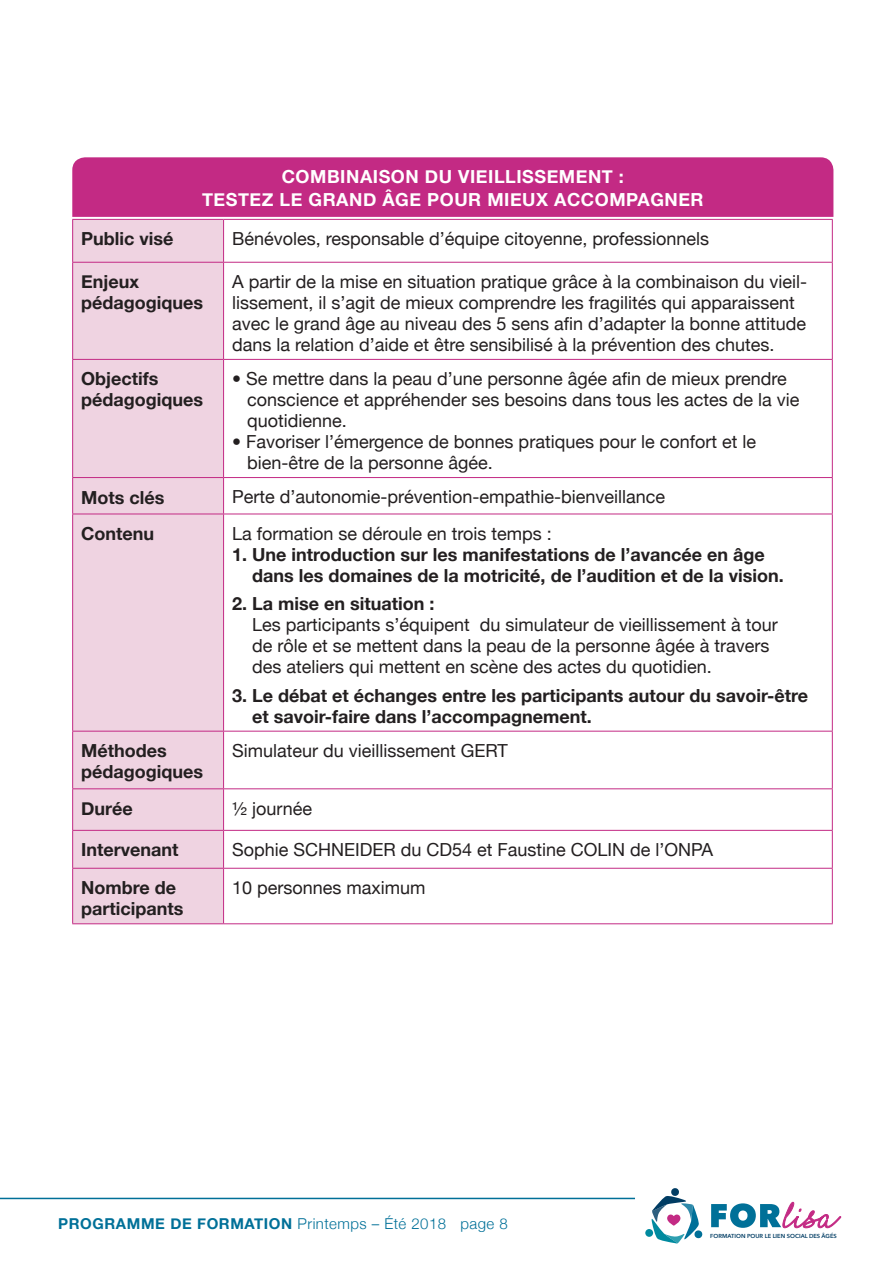
<style>
.page{position:relative;width:893px;height:1263px;background:#fff}
.page>*{position:absolute;margin:0;border:0;box-sizing:border-box;transform-origin:0 0}
.t1{font:18px/21px "Helvetica Neue";color:#231f20}
.t2{font:700 18px/21px "Helvetica Neue";color:#231f20}
.t3{font:700 18px/22.5px "Helvetica Neue";letter-spacing:.03em;color:#fff;text-align:center}
.t4{font:300 15px "Helvetica Neue";letter-spacing:.03em;color:#007098}
.t5{font:600 5.85px "Avenir Next";color:#003c63}
.s1{font-weight:700}
</style>
<div class="page">
<svg style="left:711px;top:1202px;width:130px;height:26px"></svg>
<div style="left:645px;top:1229px;width:8px;height:8px;background:#008a9f;border-radius:50%"></div>
<svg style="left:651px;top:1188px;width:52px;height:55px"></svg>
<hr style="left:0;top:1198px;width:635px;height:1px;background:#007098">
<div style="left:72px;top:157px;width:761px;height:60px;background:#c32a84"></div>
<div style="left:73px;top:220px;width:150px;height:703px;background:#efd3e1"></div>
<hr style="left:72px;top:219px;width:152px;height:1px;background:#c32a84">
<hr style="left:224px;top:219px;width:609px;height:1px;background:#c32a84">
<hr style="left:72px;top:220px;width:1px;height:42px;background:#c32a84">
<hr style="left:223px;top:220px;width:1px;height:42px;background:#c32a84">
<hr style="left:832px;top:220px;width:1px;height:42px;background:#c32a84">
<hr style="left:72px;top:262px;width:152px;height:1px;background:#c32a84">
<hr style="left:72px;top:263px;width:1px;height:96px;background:#c32a84">
<hr style="left:224px;top:262px;width:609px;height:1px;background:#c32a84">
<hr style="left:223px;top:263px;width:1px;height:96px;background:#c32a84">
<hr style="left:832px;top:263px;width:1px;height:96px;background:#c32a84">
<hr style="left:72px;top:359px;width:152px;height:1px;background:#c32a84">
<hr style="left:72px;top:360px;width:1px;height:117px;background:#c32a84">
<hr style="left:224px;top:359px;width:609px;height:1px;background:#c32a84">
<hr style="left:223px;top:360px;width:1px;height:117px;background:#c32a84">
<hr style="left:832px;top:360px;width:1px;height:117px;background:#c32a84">
<hr style="left:72px;top:477px;width:152px;height:1px;background:#c32a84">
<hr style="left:72px;top:478px;width:1px;height:36px;background:#c32a84">
<hr style="left:224px;top:477px;width:609px;height:1px;background:#c32a84">
<hr style="left:223px;top:478px;width:1px;height:36px;background:#c32a84">
<hr style="left:832px;top:478px;width:1px;height:36px;background:#c32a84">
<hr style="left:72px;top:514px;width:152px;height:1px;background:#c32a84">
<hr style="left:72px;top:514px;width:1px;height:217px;background:#c32a84">
<hr style="left:224px;top:514px;width:609px;height:1px;background:#c32a84">
<hr style="left:223px;top:514px;width:1px;height:217px;background:#c32a84">
<hr style="left:832px;top:514px;width:1px;height:217px;background:#c32a84">
<hr style="left:72px;top:731px;width:152px;height:1px;background:#c32a84">
<hr style="left:72px;top:731px;width:1px;height:57px;background:#c32a84">
<hr style="left:224px;top:731px;width:609px;height:1px;background:#c32a84">
<hr style="left:223px;top:731px;width:1px;height:57px;background:#c32a84">
<hr style="left:832px;top:731px;width:1px;height:57px;background:#c32a84">
<hr style="left:72px;top:788px;width:152px;height:1px;background:#c32a84">
<hr style="left:72px;top:789px;width:1px;height:41px;background:#c32a84">
<hr style="left:224px;top:788px;width:609px;height:1px;background:#c32a84">
<hr style="left:223px;top:789px;width:1px;height:41px;background:#c32a84">
<hr style="left:832px;top:789px;width:1px;height:41px;background:#c32a84">
<hr style="left:72px;top:830px;width:152px;height:1px;background:#c32a84">
<hr style="left:72px;top:831px;width:1px;height:37px;background:#c32a84">
<hr style="left:224px;top:830px;width:609px;height:1px;background:#c32a84">
<hr style="left:223px;top:831px;width:1px;height:37px;background:#c32a84">
<hr style="left:832px;top:831px;width:1px;height:37px;background:#c32a84">
<hr style="left:72px;top:868px;width:152px;height:1px;background:#c32a84">
<hr style="left:72px;top:869px;width:1px;height:54px;background:#c32a84">
<hr style="left:224px;top:868px;width:609px;height:1px;background:#c32a84">
<hr style="left:223px;top:869px;width:1px;height:54px;background:#c32a84">
<hr style="left:832px;top:869px;width:1px;height:54px;background:#c32a84">
<hr style="left:72px;top:923px;width:152px;height:1px;background:#c32a84">
<hr style="left:224px;top:923px;width:609px;height:1px;background:#c32a84">
<p class="t3" style="left:202px;top:165px;width:503px">COMBINAISON DU VIEILLISSEMENT :<br>TESTEZ LE GRAND ÂGE POUR MIEUX ACCOMPAGNER</p>
<p class="t2" style="left:81px;top:228px;width:94px">Public visé</p>
<p class="t1" style="left:232px;top:228px;width:479px">Bénévoles, responsable d’équipe citoyenne, professionnels</p>
<p class="t2" style="left:81px;top:271px;width:123px">Enjeux pédagogiques</p>
<p class="t1" style="left:232px;top:271px;width:577px">A partir de la mise en situation pratique grâce à la combinaison du vieil&shy;lissement, il s’agit de mieux comprendre les fragilités qui apparaissent avec le grand âge au niveau des 5 sens afin d’adapter la bonne attitude dans la relation d’aide et être sensibilisé à la prévention des chutes.</p>
<p class="t2" style="left:81px;top:368px;width:123px">Objectifs pédagogiques</p>
<p class="t1" style="left:247px;top:368px;width:554px;text-indent:-15px">• Se mettre dans la peau d’une personne âgée afin de mieux prendre conscience et appréhender ses besoins dans tous les actes de la vie quotidienne.</p>
<p class="t1" style="left:247px;top:431px;width:510px;text-indent:-15px">• Favoriser l’émergence de bonnes pratiques pour le confort et le bien-être de la personne âgée.</p>
<p class="t2" style="left:81px;top:486px;width:85px">Mots clés</p>
<p class="t1" style="left:232px;top:486px;width:435px">Perte d’autonomie-prévention-empathie-bienveillance</p>
<p class="t2" style="left:81px;top:523px;width:75px">Contenu</p>
<p class="t1" style="left:232px;top:522px;width:321px">La formation se déroule en trois temps :</p>
<p class="t2" style="left:252px;top:543px;width:533px;text-indent:-20px">1. Une introduction sur les manifestations de l’avancée en âge dans les domaines de la motricité, de l’audition et de la vision.</p>
<p class="t2" style="left:232px;top:593px;width:204px">2. La mise en situation :</p>
<p class="t1" style="left:252px;top:614px;width:527px">Les participants s’équipent du simulateur de vieillissement à tour de rôle et se mettent dans la peau de la personne âgée à travers des ateliers qui mettent en scène des actes du quotidien.</p>
<p class="t2" style="left:252px;top:684px;width:558px;text-indent:-20px">3. Le débat et échanges entre les participants autour du savoir-être et savoir-faire dans l’accompagnement.</p>
<p class="t2" style="left:81px;top:740px;width:123px">Méthodes pédagogiques</p>
<p class="t1" style="left:232px;top:740px;width:277px">Simulateur du vieillissement GERT</p>
<p class="t2" style="left:81px;top:798px;width:53px">Durée</p>
<p class="t1" style="left:232px;top:797px;width:82px">½ journée</p>
<p class="t2" style="left:81px;top:839px;width:99px">Intervenant</p>
<p class="t1" style="left:232px;top:839px;width:483px">Sophie SCHNEIDER du CD54 et Faustine COLIN de l’ONPA</p>
<p class="t2" style="left:81px;top:877px;width:104px">Nombre de participants</p>
<p class="t1" style="left:232px;top:877px;width:195px">10 personnes maximum</p>
<p class="t4" style="left:58px;top:1214px;width:451px"><span class="s1">PROGRAMME DE FORMATION</span> Printemps – Été 2018 page 8</p>
<p class="t5" style="left:710px;top:1231px;width:128px">FORMATION POUR LE LIEN SOCIAL DES ÂGÉS</p>
</div>
